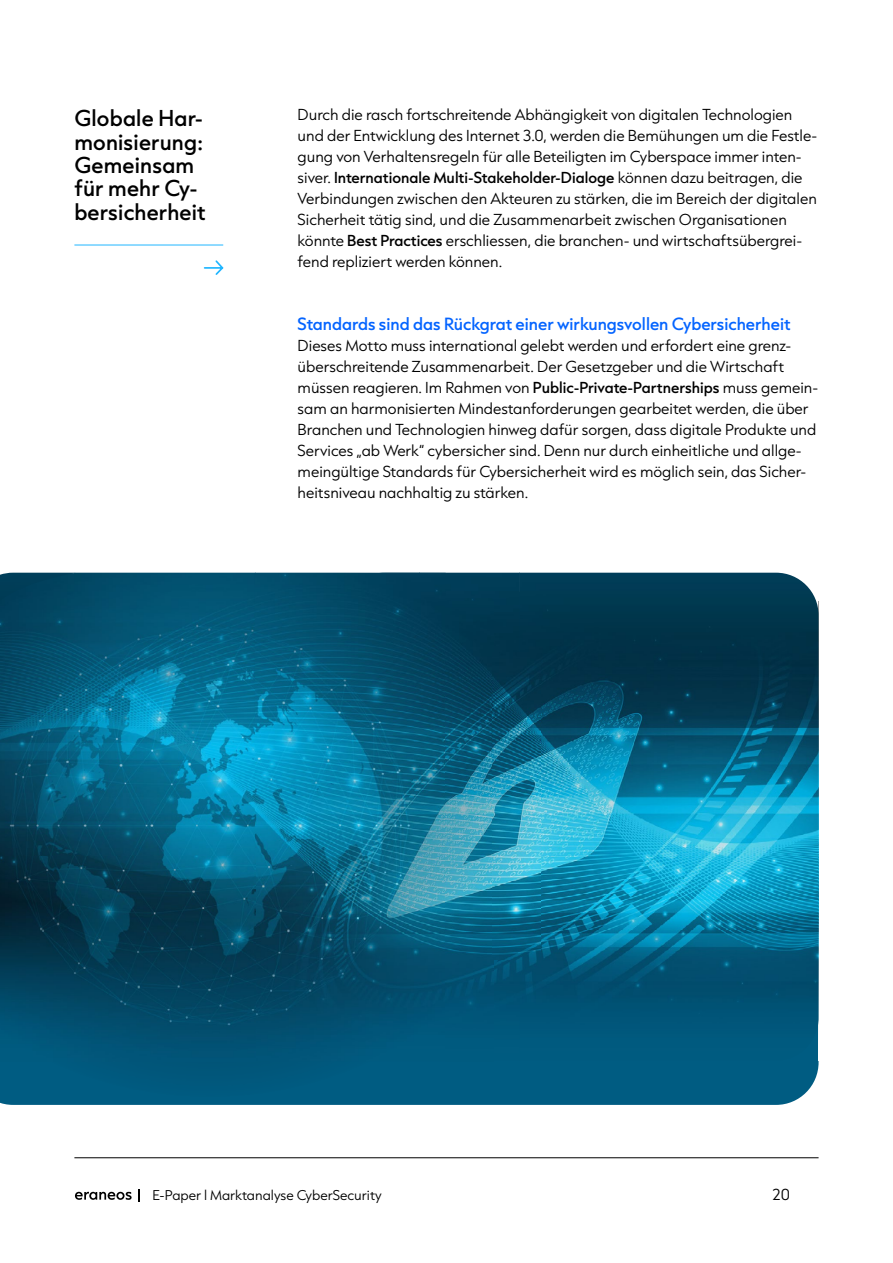
<style>
.page{position:relative;width:893px;height:1263px;background:#fff}
.page>*{position:absolute;margin:0;border:0;box-sizing:border-box;transform-origin:0 0}
.t1{font:500 19.5px/23.4px "Capitana";letter-spacing:.01em;color:#000}
.t2{font:500 15px "Capitana";color:#0464ff}
.t3{font:300 13.5px/21px "Capitana";color:#000}
.t4{font:300 12px "Capitana";color:#000}
.s1{font-weight:500}
</style>
<div class="page">
<svg style="left:75px;top:1192px;width:57px;height:8px"></svg>
<svg style="left:139px;top:1189px;width:1px;height:13px"></svg>
<hr style="left:74px;top:1157px;width:745px;height:1px;background:#000">
<svg style="left:203px;top:260px;width:21px;height:15px"></svg>
<hr style="left:74px;top:245px;width:149px;height:1px;background:#21b6ff">
<div style="left:0;top:1061px;width:819px;height:44px;background:#005c82"></div>
<img style="left:493px;top:1060px;width:325px;height:1px">
<img style="left:520px;top:573px;width:299px;height:487px">
<img style="left:446px;top:573px;width:74px;height:80px">
<img style="left:493px;top:959px;width:27px;height:101px">
<div style="left:49px;top:1061px;width:322px;height:35px;background:#00597f"></div>
<img style="left:0;top:573px;width:446px;height:488px">
<img style="left:445px;top:602px;width:48px;height:459px">
<img style="left:492px;top:653px;width:49px;height:306px">
<h1 class="t1" style="left:74px;top:106px;width:133px">Globale Har&shy;monisierung:<br>Gemeinsam für mehr Cy&shy;bersicherheit</h1>
<p class="t3" style="left:298px;top:104px;width:521px">Durch die rasch fortschreitende Abhängigkeit von digitalen Technologien und der Entwicklung des Internet 3.0, werden die Bemühungen um die Festle&shy;gung von Verhaltensregeln für alle Beteiligten im Cyberspace immer inten&shy;siver. <span class="s1">Internationale Multi-Stakeholder-Dialoge</span> können dazu beitragen, die Verbindungen zwischen den Akteuren zu stärken, die im Bereich der digitalen Sicherheit tätig sind, und die Zusammenarbeit zwischen Organisationen könnte <span class="s1">Best Practices</span> erschliessen, die branchen- und wirtschaftsübergrei&shy;fend repliziert werden können.</p>
<p class="t2" style="left:298px;top:313px;width:494px">Standards sind das Rückgrat einer wirkungsvollen Cybersicherheit</p>
<p class="t3" style="left:298px;top:335px;width:522px">Dieses Motto muss international gelebt werden und erfordert eine grenz&shy;überschreitende Zusammenarbeit. Der Gesetzgeber und die Wirtschaft müssen reagieren. Im Rahmen von <span class="s1">Public-Private-Partnerships</span> muss gemein&shy;sam an harmonisierten Mindestanforderungen gearbeitet werden, die über Branchen und Technologien hinweg dafür sorgen, dass digitale Produkte und Services „ab Werk“ cybersicher sind. Denn nur durch einheitliche und allge&shy;meingültige Standards für Cybersicherheit wird es möglich sein, das Sicher&shy;heitsniveau nachhaltig zu stärken.</p>
<p class="t4" style="left:152px;top:1186px;width:231px">E-Paper l Marktanalyse CyberSecurity</p>
<p class="t3" style="left:773px;top:1183px;width:19px">20</p>
</div>
